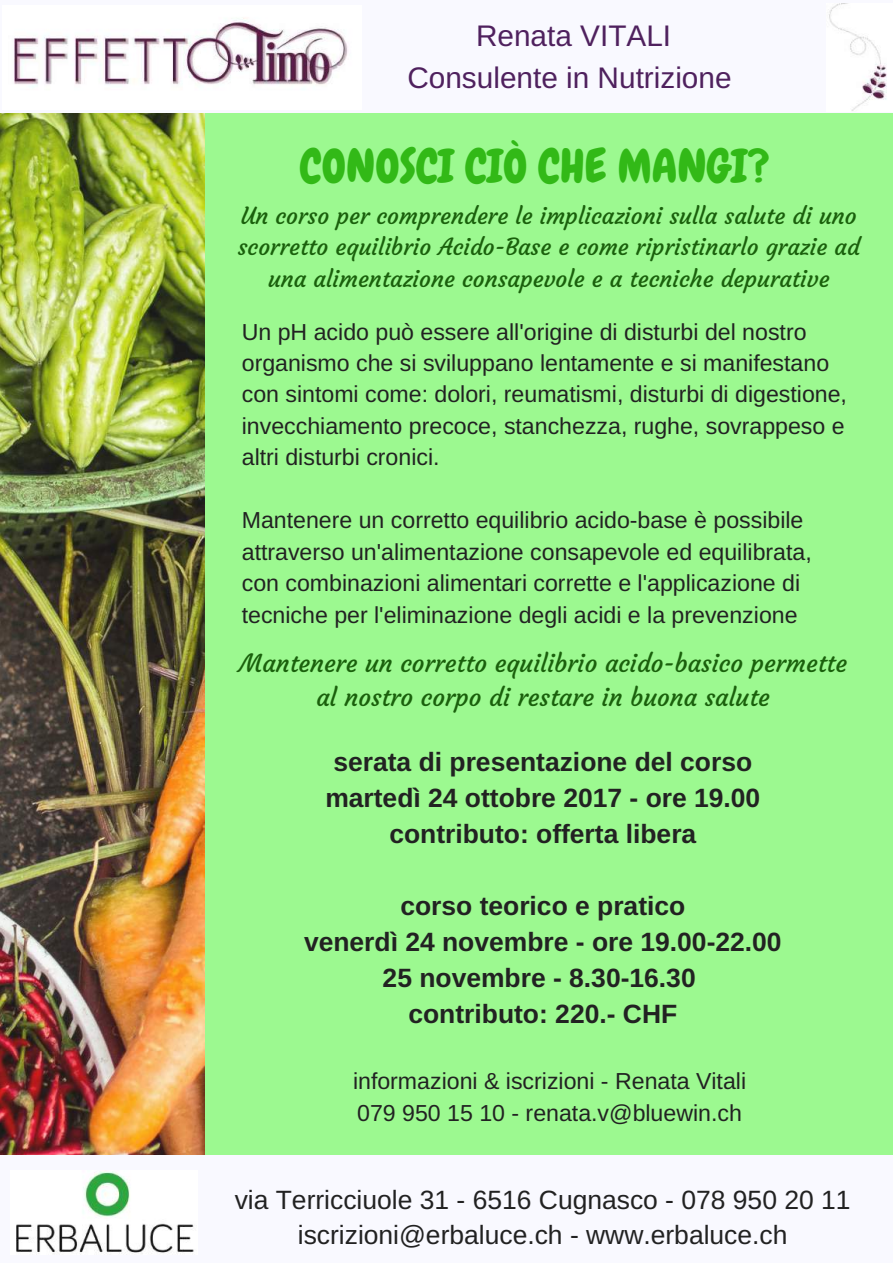
<style>
.page{position:relative;width:893px;height:1263px;background:#fff}
.page>*{position:absolute;margin:0;border:0;box-sizing:border-box;transform-origin:0 0}
.t1{font:46.35px "Chewy";color:#32b917}
.t2{font:29.7px/41.5px "Arimo";color:#4f215e;text-align:center}
.t3{font:700 26.4px/36px "Arimo";color:#222;text-align:center}
.t4{font:26.4px/36px "Arimo";color:#222;text-align:center}
.t5{font:24.75px/33.8px "Courgette";color:#1a600c;text-align:center}
.t6{font:23.1px/31.5px "Arimo";color:#222}
.t7{font:23.1px/31.5px "Courgette";color:#1a600c;text-align:center}
</style>
<div class="page">
<div style="left:0;top:0;width:892px;height:1262px;background:#9cf990"></div>
<img style="left:0;top:112px;width:205px;height:1044px">
<div style="left:0;top:1156px;width:892px;height:106px;background:#f9f9ff"></div>
<img style="left:16px;top:1171px;width:178px;height:83px">
<div style="left:0;top:0;width:892px;height:112px;background:#f9f9ff"></div>
<img style="left:14px;top:18px;width:334px;height:67px">
<img style="left:829px;top:3px;width:58px;height:108px">
<p class="t2" style="left:407px;top:15px;width:326px">Renata VITALI<br>Consulente in Nutrizione</p>
<h1 class="t1" style="left:300px;top:137px;width:471px">CONOSCI CIÒ CHE MANGI?</h1>
<p class="t7" style="left:238px;top:200px;width:623px">Un corso per comprendere le implicazioni sulla salute di uno scorretto equilibrio Acido-Base e come ripristinarlo grazie ad una alimentazione consapevole e a tecniche depurative</p>
<p class="t6" style="left:242px;top:316px;width:606px">Un pH acido può essere all'origine di disturbi del nostro organismo che si sviluppano lentamente e si manifestano con sintomi come: dolori, reumatismi, disturbi di digestione, invecchiamento precoce, stanchezza, rughe, sovrappeso e altri disturbi cronici.</p>
<p class="t6" style="left:242px;top:505px;width:571px">Mantenere un corretto equilibrio acido-base è possibile attraverso un'alimentazione consapevole ed equilibrata, con combinazioni alimentari corrette e l'applicazione di tecniche per l'eliminazione degli acidi e la prevenzione</p>
<p class="t5" style="left:239px;top:647px;width:609px">Mantenere un corretto equilibrio acido-basico permette al nostro corpo di restare in buona salute</p>
<p class="t3" style="left:325px;top:744px;width:436px">serata di presentazione del corso martedì 24 ottobre 2017 - ore 19.00 contributo: offerta libera</p>
<p class="t3" style="left:304px;top:888px;width:479px">corso teorico e pratico<br>venerdì 24 novembre - ore 19.00-22.00<br>25 novembre - 8.30-16.30<br>contributo: 220.- CHF</p>
<p class="t6" style="left:353px;top:1065px;width:394px">informazioni &amp; iscrizioni - Renata Vitali<br>079 950 15 10 - renata.v@bluewin.ch</p>
<p class="t4" style="left:235px;top:1181px;width:617px">via Terricciuole 31 - 6516 Cugnasco - 078 950 20 11 iscrizioni@erbaluce.ch - www.erbaluce.ch</p>
</div>
